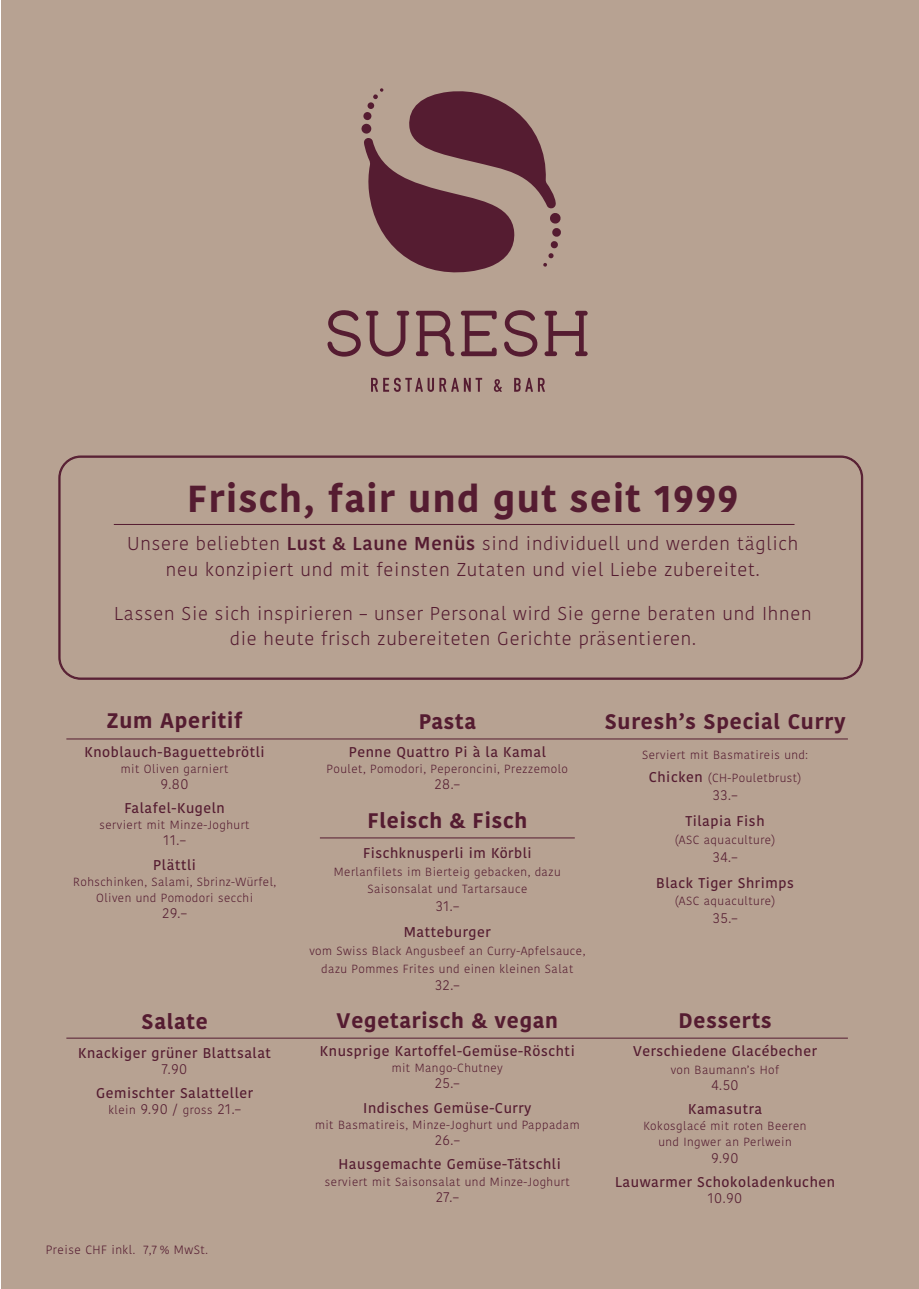
<style>
.page{position:relative;width:919px;height:1289px;background:#fff}
.page>*{position:absolute;margin:0;border:0;box-sizing:border-box;transform-origin:0 0}
.t1{font:700 37.5px "Kohinoor Bangla";letter-spacing:.04em;color:#551c31}
.t2{font:700 21px "Kohinoor Bangla";letter-spacing:.04em;color:#551c31}
.t3{font:300 18.6px/25.3px "Kohinoor Bangla";letter-spacing:.04em;color:#551c31;text-align:center}
.t4{font:500 14.1px "Kohinoor Bangla";letter-spacing:.04em;color:#551c31}
.t5{font:300 14.1px "Kohinoor Bangla";letter-spacing:.04em;color:#551c31}
.t6{font:300 12px "Kohinoor Bangla";letter-spacing:.04em;color:#551c31}
.t7{font:300 11.7px/16px "Kohinoor Bangla";letter-spacing:.04em;color:#551c31;text-align:center}
.s1{font-weight:600}
.s2{font-size:14.1px}
.s3{font-weight:500;font-size:14.1px}
</style>
<div class="page">
<div style="left:1px;top:0;width:917px;height:1288px;background:#b7a292"></div>
<div style="left:60px;top:457px;width:801px;height:221px;border:1px solid #551c31;border-radius:21px"></div>
<hr style="left:114px;top:524px;width:680px;height:1px;background:#551c31">
<hr style="left:66px;top:738px;width:781px;height:1px;background:#551c31">
<hr style="left:66px;top:1037px;width:781px;height:1px;background:#551c31">
<hr style="left:320px;top:837px;width:254px;height:1px;background:#551c31">
<svg style="left:504px;top:310px;width:33px;height:46px"></svg>
<svg style="left:327px;top:310px;width:82px;height:46px"></svg>
<svg style="left:416px;top:311px;width:38px;height:45px"></svg>
<svg style="left:544px;top:311px;width:43px;height:45px"></svg>
<svg style="left:461px;top:311px;width:35px;height:45px"></svg>
<svg style="left:361px;top:123px;width:10px;height:11px"></svg>
<svg style="left:364px;top:88px;width:197px;height:185px"></svg>
<svg style="left:371px;top:378px;width:111px;height:14px"></svg>
<svg style="left:494px;top:379px;width:8px;height:13px"></svg>
<svg style="left:514px;top:378px;width:31px;height:14px"></svg>
<h1 class="t1" style="left:187px;top:466px;width:552px">Frisch, fair und gut seit 1999</h1>
<h3 class="t3" style="left:127px;top:531px;width:672px">Unsere beliebten <span class="s1">Lust &amp; Laune Menüs</span> sind individuell und werden täglich neu konzipiert und mit feinsten Zutaten und viel Liebe zubereitet.</h3>
<h3 class="t3" style="left:114px;top:600px;width:698px">Lassen Sie sich inspirieren – unser Personal wird Sie gerne beraten und Ihnen die heute frisch zubereiteten Gerichte präsentieren.</h3>
<h2 class="t2" style="left:107px;top:702px;width:137px">Zum Aperitif</h2>
<p class="t4" style="left:84px;top:740px;width:182px">Knoblauch-Baguettebrötli</p>
<p class="t7" style="left:121px;top:760px;width:109px">mit Oliven garniert</p>
<p class="t5" style="left:161px;top:773px;width:29px">9.80</p>
<p class="t4" style="left:124px;top:797px;width:102px">Falafel-Kugeln</p>
<p class="t7" style="left:100px;top:817px;width:152px">serviert mit Minze-Joghurt</p>
<p class="t5" style="left:164px;top:830px;width:23px">11.–</p>
<p class="t4" style="left:153px;top:853px;width:44px">Plättli</p>
<p class="t7" style="left:73px;top:873px;width:205px">Rohschinken, Salami, Sbrinz-Würfel,<br>Oliven und Pomodori secchi</p>
<p class="t5" style="left:163px;top:902px;width:25px">29.–</p>
<h2 class="t2" style="left:141px;top:1003px;width:68px">Salate</h2>
<p class="t4" style="left:78px;top:1041px;width:194px">Knackiger grüner Blattsalat</p>
<p class="t5" style="left:162px;top:1058px;width:27px">7.90</p>
<p class="t4" style="left:96px;top:1081px;width:159px">Gemischter Salatteller</p>
<p class="t7" style="left:108px;top:1101px;width:134px">klein <span class="s2">9.90 /</span> gross <span class="s2">21.–</span></p>
<p class="t6" style="left:46px;top:1240px;width:164px">Preise CHF inkl. 7,7 % MwSt.</p>
<h2 class="t2" style="left:419px;top:703px;width:58px">Pasta</h2>
<p class="t4" style="left:349px;top:740px;width:199px">Penne Quattro Pi à la Kamal</p>
<p class="t7" style="left:326px;top:760px;width:243px">Poulet, Pomodori, Peperoncini, Prezzemolo</p>
<p class="t5" style="left:435px;top:773px;width:26px">28.–</p>
<h2 class="t2" style="left:367px;top:802px;width:161px">Fleisch &amp; Fisch</h2>
<p class="t4" style="left:363px;top:841px;width:170px">Fischknusperli im Körbli</p>
<p class="t7" style="left:334px;top:862px;width:228px;line-height:17.7px">Merlanfilets im Bierteig gebacken, dazu<br>Saisonsalat und Tartarsauce</p>
<p class="t5" style="left:436px;top:895px;width:25px">31.–</p>
<p class="t4" style="left:404px;top:921px;width:89px">Matteburger</p>
<p class="t7" style="left:309px;top:941px;width:277px;line-height:17.7px">vom Swiss Black Angusbeef an Curry-Apfelsauce, dazu Pommes Frites und einen kleinen Salat</p>
<p class="t5" style="left:435px;top:974px;width:26px">32.–</p>
<h2 class="t2" style="left:336px;top:1002px;width:223px">Vegetarisch &amp; vegan</h2>
<p class="t4" style="left:320px;top:1039px;width:256px">Knusprige Kartoffel-Gemüse-Röschti</p>
<p class="t7" style="left:391px;top:1059px;width:113px">mit Mango-Chutney</p>
<p class="t5" style="left:435px;top:1072px;width:26px">25.–</p>
<p class="t4" style="left:363px;top:1096px;width:170px">Indisches Gemüse-Curry</p>
<p class="t7" style="left:315px;top:1116px;width:266px">mit Basmatireis, Minze-Joghurt und Pappadam</p>
<p class="t5" style="left:435px;top:1129px;width:26px">26.–</p>
<p class="t4" style="left:338px;top:1153px;width:224px">Hausgemachte Gemüse-Tätschli</p>
<p class="t7" style="left:325px;top:1173px;width:246px">serviert mit Saisonsalat und Minze-Joghurt</p>
<p class="t5" style="left:436px;top:1186px;width:24px">27.–</p>
<h2 class="t2" style="left:604px;top:703px;width:242px">Suresh’s Special Curry</h2>
<p class="t7" style="left:642px;top:742px;width:167px;line-height:23.7px">Serviert mit Basmatireis und:<br><span class="s3">Chicken</span> (CH-Pouletbrust)</p>
<p class="t5" style="left:712px;top:784px;width:26px">33.–</p>
<p class="t4" style="left:685px;top:810px;width:80px">Tilapia Fish</p>
<p class="t7" style="left:674px;top:831px;width:102px">(ASC aquaculture)</p>
<p class="t5" style="left:712px;top:846px;width:26px">34.–</p>
<p class="t4" style="left:656px;top:871px;width:139px">Black Tiger Shrimps</p>
<p class="t7" style="left:674px;top:893px;width:102px">(ASC aquaculture)</p>
<p class="t5" style="left:712px;top:907px;width:26px">35.–</p>
<h2 class="t2" style="left:678px;top:1002px;width:94px">Desserts</h2>
<p class="t4" style="left:633px;top:1039px;width:185px">Verschiedene Glacébecher</p>
<p class="t7" style="left:670px;top:1061px;width:110px">von Baumann’s Hof</p>
<p class="t5" style="left:711px;top:1074px;width:29px">4.50</p>
<p class="t4" style="left:688px;top:1098px;width:76px">Kamasutra</p>
<p class="t7" style="left:643px;top:1118px;width:164px">Kokosglacé mit roten Beeren und Ingwer an Perlwein</p>
<p class="t5" style="left:711px;top:1147px;width:28px">9.90</p>
<p class="t4" style="left:615px;top:1170px;width:221px">Lauwarmer Schokoladenkuchen</p>
<p class="t5" style="left:707px;top:1187px;width:36px">10.90</p>
</div>
